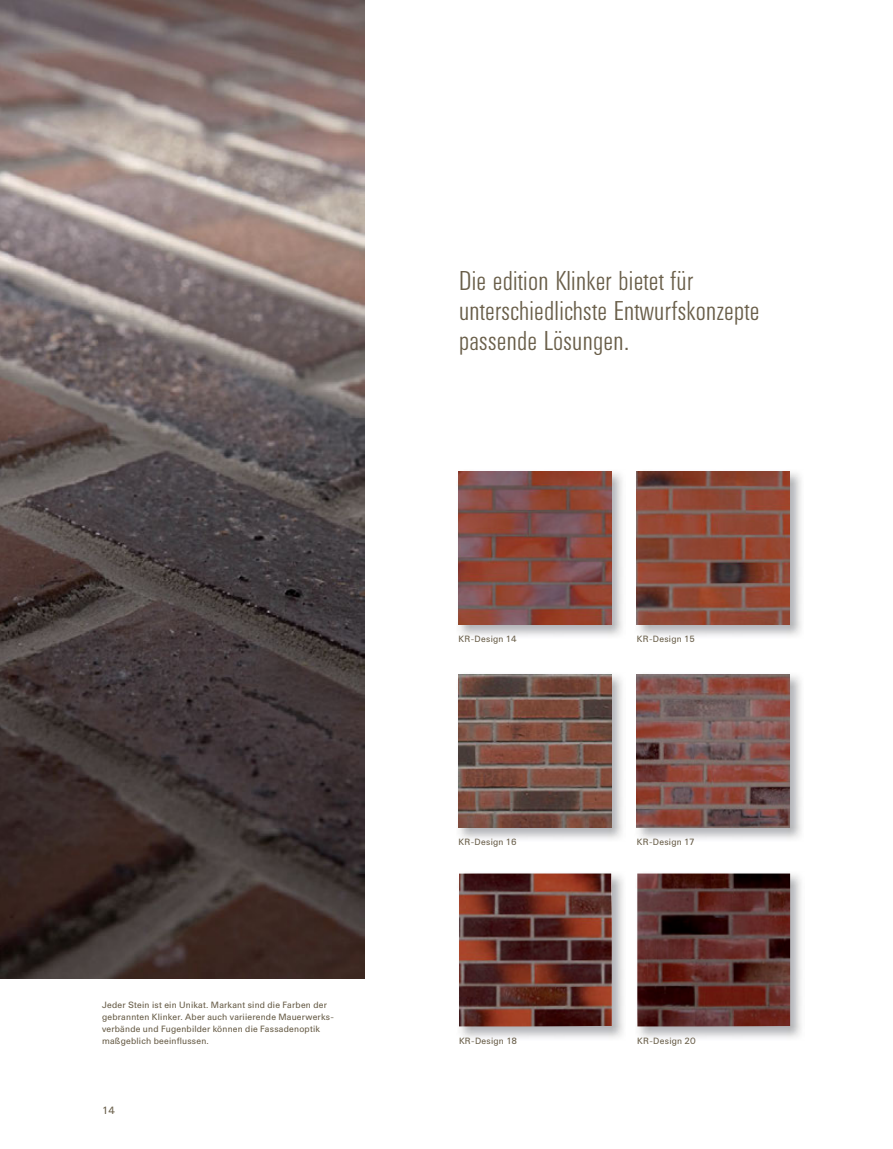
<style>
.page{position:relative;width:893px;height:1149px;background:#fff}
.page>*{position:absolute;margin:0;border:0;box-sizing:border-box;transform-origin:0 0}
.t1{font:300 27px/30px "Univers Condensed BQ";letter-spacing:.01em;color:#695e49}
.t2{font:10.5px "Univers BQ";color:#695e49}
.t3{font:9px/12px "Univers BQ";letter-spacing:.02em;color:#695e49}
</style>
<div class="page">
<img style="left:458px;top:471px;width:164px;height:165px">
<img style="left:459px;top:471px;width:152px;height:153px">
<img style="left:458px;top:674px;width:164px;height:165px">
<img style="left:459px;top:674px;width:152px;height:153px">
<img style="left:636px;top:471px;width:165px;height:165px">
<img style="left:637px;top:471px;width:153px;height:153px">
<img style="left:636px;top:674px;width:165px;height:165px">
<img style="left:637px;top:674px;width:153px;height:153px">
<img style="left:459px;top:874px;width:164px;height:164px">
<img style="left:459px;top:873px;width:153px;height:153px">
<img style="left:637px;top:873px;width:164px;height:165px">
<img style="left:637px;top:873px;width:153px;height:153px">
<img style="left:0;top:0;width:364px;height:978px">
<p class="t3" style="left:102px;top:998px;width:233px">Jeder Stein ist ein Unikat. Markant sind die Farben der gebrannten Klinker. Aber auch variierende Mauerwerks&shy;verbände und Fugenbilder können die Fassadenoptik maßgeblich beeinflussen.</p>
<p class="t2" style="left:102px;top:1104px;width:15px">14</p>
<h1 class="t1" style="left:459px;top:266px;width:302px">Die edition Klinker bietet für unterschiedlichste Entwurfskonzepte passende Lösungen.</h1>
<p class="t3" style="left:459px;top:633px;width:60px">KR-Design 14</p>
<p class="t3" style="left:459px;top:836px;width:60px">KR-Design 16</p>
<p class="t3" style="left:637px;top:633px;width:60px">KR-Design 15</p>
<p class="t3" style="left:637px;top:836px;width:59px">KR-Design 17</p>
<p class="t3" style="left:459px;top:1034px;width:60px">KR-Design 18</p>
<p class="t3" style="left:637px;top:1034px;width:60px">KR-Design 20</p>
</div>
